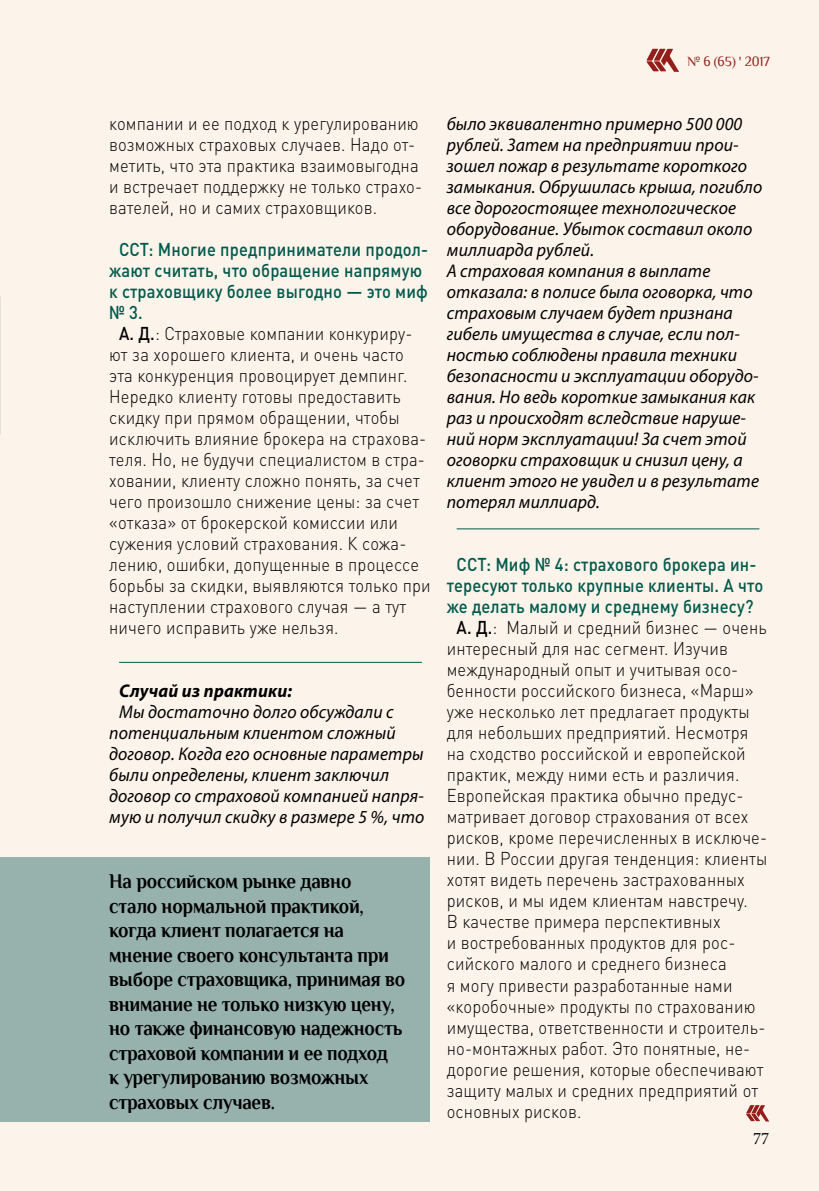
<style>
.page{position:relative;width:819px;height:1191px;background:#fcf3ea}
.page>*{position:absolute;margin:0;border:0;box-sizing:border-box;transform-origin:0 0}
.t1{font:700 21px/24.5px "Philosopher";letter-spacing:-.01em;color:#000;scale:.9 1}
.t2{font:300 18.38px/21px "DIN Pro";letter-spacing:.01em;color:#000;scale:.9 1}
.t3{font:italic 18.38px/21px "Myriad Pro";letter-spacing:.01em;color:#000;scale:.96 1}
.t4{font:500 18.38px "DIN Pro";letter-spacing:.01em;color:#00594c;scale:.9 1}
.t5{font:italic 700 18.38px "Myriad Pro";letter-spacing:.01em;color:#000;scale:.96 1}
.t6{font:17.5px "Minion Pro";color:#000;scale:.96 1}
.t7{font:14px "Philosopher";letter-spacing:-.01em;color:#941e1a;scale:.96 1}
.s1{font-weight:500}
</style>
<div class="page">
<svg style="left:646px;top:49px;width:33px;height:23px"></svg>
<hr style="left:119px;top:662px;width:303px;height:1px;background:#00594c">
<hr style="left:456px;top:528px;width:303px;height:1px;background:#00594c">
<div style="left:0;top:857px;width:429px;height:264px;background:#97b1ac"></div>
<svg style="left:746px;top:1105px;width:23px;height:16px"></svg>
<p class="t7" style="left:687px;top:54px;width:87px">№ 6 (65) ' 2017</p>
<p class="t2" style="left:109px;top:112px;width:349px">компании и ее подход к урегулированию возможных страховых случаев. Надо от&shy;метить, что эта практика взаимовыгодна и встречает поддержку не только страхо&shy;вателей, но и самих страховщиков.</p>
<p class="t4" style="left:119px;top:237px;width:345px">ССТ: Многие предприниматели продол-</p>
<p class="t4" style="left:109px;top:258px;width:349px">жают считать, что обращение напрямую</p>
<p class="t4" style="left:109px;top:279px;width:355px">к страховщику более выгодно — это миф</p>
<p class="t4" style="left:109px;top:300px;width:39px">№ 3.</p>
<p class="t2" style="left:119px;top:322px;width:327px"><span class="s1">А. Д.</span>: Страховые компании конкуриру-</p>
<p class="t2" style="left:109px;top:343px;width:329px">ют за хорошего клиента, и очень часто</p>
<p class="t2" style="left:109px;top:364px;width:333px">эта конкуренция провоцирует демпинг.</p>
<p class="t2" style="left:109px;top:385px;width:325px">Нередко клиенту готовы предоставить</p>
<p class="t2" style="left:109px;top:406px;width:324px">скидку при прямом обращении, чтобы</p>
<p class="t2" style="left:109px;top:427px;width:354px">исключить влияние брокера на страхова-</p>
<p class="t2" style="left:109px;top:448px;width:352px">теля. Но, не будучи специалистом в стра-</p>
<p class="t2" style="left:109px;top:469px;width:346px">ховании, клиенту сложно понять, за счет</p>
<p class="t2" style="left:109px;top:490px;width:346px">чего произошло снижение цены: за счет</p>
<p class="t2" style="left:109px;top:511px;width:322px">«отказа» от брокерской комиссии или</p>
<p class="t2" style="left:109px;top:532px;width:332px">сужения условий страхования. К сожа-</p>
<p class="t2" style="left:109px;top:553px;width:346px">лению, ошибки, допущенные в процессе</p>
<p class="t2" style="left:109px;top:574px;width:359px">борьбы за скидки, выявляются только при</p>
<p class="t2" style="left:109px;top:595px;width:331px">наступлении страхового случая — а тут</p>
<p class="t2" style="left:109px;top:616px;width:256px">ничего исправить уже нельзя.</p>
<p class="t5" style="left:119px;top:679px;width:181px">Случай из практики:</p>
<p class="t3" style="left:109px;top:701px;width:330px;text-indent:10px">Мы достаточно долго обсуждали с потенциальным клиентом сложный договор. Когда его основные параметры были определены, клиент заключил договор со страховой компанией напря&shy;мую и получил скидку в размере 5 %, что</p>
<p class="t1" style="left:109px;top:869px;width:330px">На российском рынке давно<br>стало нормальной практикой, когда клиент полагается на мнение своего консультанта при выборе страховщика, принимая во внимание не только низкую цену, но также финансовую надежность страховой компании и ее подход<br>к урегулированию возможных страховых случаев.</p>
<p class="t3" style="left:446px;top:113px;width:330px">было эквивалентно примерно 500 000 рублей. Затем на предприятии прои&shy;зошел пожар в результате короткого замыкания. Обрушилась крыша, погибло все дорогостоящее технологическое оборудование. Убыток составил около миллиарда рублей.<br>А страховая компания в выплате отказала: в полисе была оговорка, что страховым случаем будет признана гибель имущества в случае, если пол&shy;ностью соблюдены правила техники безопасности и эксплуатации оборудо&shy;вания. Но ведь короткие замыкания как раз и происходят вследствие наруше&shy;ний норм эксплуатации! За счет этой оговорки страховщик и снизил цену, а клиент этого не увидел и в результате потерял миллиард.</p>
<p class="t4" style="left:456px;top:552px;width:334px">ССТ: Миф № 4: страхового брокера ин-</p>
<p class="t4" style="left:446px;top:573px;width:353px">тересуют только крупные клиенты. А что</p>
<p class="t4" style="left:446px;top:594px;width:342px">же делать малому и среднему бизнесу?</p>
<p class="t2" style="left:456px;top:616px;width:346px"><span class="s1">А. Д.</span>: Малый и средний бизнес — очень</p>
<p class="t2" style="left:446px;top:637px;width:314px">интересный для нас сегмент. Изучив</p>
<p class="t2" style="left:446px;top:658px;width:325px">международный опыт и учитывая осо-</p>
<p class="t2" style="left:446px;top:679px;width:342px">бенности российского бизнеса, «Марш»</p>
<p class="t2" style="left:446px;top:700px;width:338px">уже несколько лет предлагает продукты</p>
<p class="t2" style="left:446px;top:721px;width:337px">для небольших предприятий. Несмотря</p>
<p class="t2" style="left:446px;top:742px;width:334px">на сходство российской и европейской</p>
<p class="t2" style="left:446px;top:763px;width:326px">практик, между ними есть и различия.</p>
<p class="t2" style="left:446px;top:784px;width:331px">Европейская практика обычно предус-</p>
<p class="t2" style="left:446px;top:805px;width:337px">матривает договор страхования от всех</p>
<p class="t2" style="left:446px;top:826px;width:357px">рисков, кроме перечисленных в исключе-</p>
<p class="t2" style="left:446px;top:847px;width:357px">нии. В России другая тенденция: клиенты</p>
<p class="t2" style="left:446px;top:868px;width:333px">хотят видеть перечень застрахованных</p>
<p class="t2" style="left:446px;top:889px;width:336px">рисков, и мы идем клиентам навстречу.</p>
<p class="t2" style="left:446px;top:910px;width:306px">В качестве примера перспективных</p>
<p class="t2" style="left:446px;top:931px;width:322px">и востребованных продуктов для рос-</p>
<p class="t2" style="left:446px;top:952px;width:312px">сийского малого и среднего бизнеса</p>
<p class="t2" style="left:446px;top:973px;width:319px">я могу привести разработанные нами</p>
<p class="t2" style="left:446px;top:994px;width:344px">«коробочные» продукты по страхованию</p>
<p class="t2" style="left:446px;top:1015px;width:355px">имущества, ответственности и строитель-</p>
<p class="t2" style="left:446px;top:1036px;width:339px">но-монтажных работ. Это понятные, не-</p>
<p class="t2" style="left:446px;top:1057px;width:353px">дорогие решения, которые обеспечивают</p>
<p class="t2" style="left:446px;top:1078px;width:347px">защиту малых и средних предприятий от</p>
<p class="t2" style="left:446px;top:1099px;width:151px">основных рисков.</p>
<p class="t6" style="left:753px;top:1126px;width:18px">77</p>
</div>
